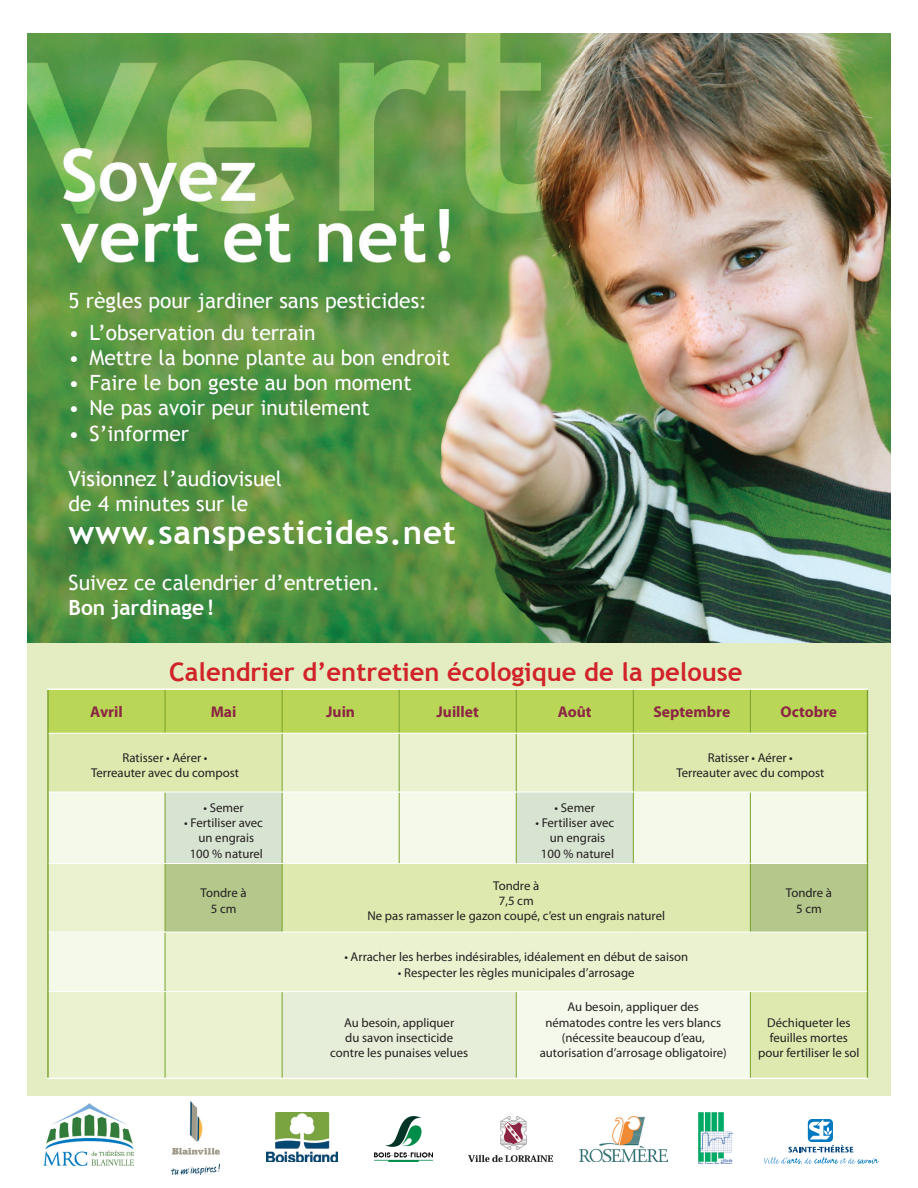
<style>
.page{position:relative;width:918px;height:1188px;background:#fff}
.page>*{position:absolute;margin:0;border:0;box-sizing:border-box;transform-origin:0 0}
.t1{font:700 33px "Trebuchet MS";letter-spacing:.025em;color:#fff}
.t2{font:700 25.5px "Trebuchet MS";color:#d1232a}
.t3{font:21px/45.5px "Trebuchet MS";color:#fff}
.t4{font:700 21px "Trebuchet MS";color:#fff}
.t5{font:700 15.6px "Myriad Pro";color:#8b2642}
.t6{font:12.75px/15.3px "Myriad Pro";color:#231f20;text-align:center}
</style>
<div class="page">
<img style="left:27px;top:34px;width:558px;height:610px">
<img style="left:585px;top:34px;width:306px;height:610px">
<img style="left:375px;top:1117px;width:57px;height:45px">
<img style="left:44px;top:1104px;width:90px;height:61px">
<img style="left:171px;top:1102px;width:49px;height:72px">
<img style="left:267px;top:1112px;width:70px;height:50px">
<img style="left:469px;top:1116px;width:83px;height:46px">
<img style="left:580px;top:1117px;width:87px;height:45px">
<img style="left:699px;top:1113px;width:33px;height:51px">
<div style="left:27px;top:644px;width:864px;height:452px;background:#e3edc1"></div>
<div style="left:49px;top:690px;width:818px;height:43px;background:#b9d657"></div>
<svg style="left:49px;top:734px;width:818px;height:344px;fill:#eaf2d0"></svg>
<svg style="left:49px;top:793px;width:818px;height:198px;fill:#eaf2d0"></svg>
<svg style="left:166px;top:793px;width:467px;height:70px;background:#e6eedd"></svg>
<svg style="left:166px;top:864px;width:701px;height:68px;background:#cfdea3"></svg>
<div style="left:282px;top:992px;width:234px;height:86px;background:#e6edd8"></div>
<div style="left:516px;top:992px;width:234px;height:86px;background:#f5f9eb"></div>
<hr style="left:47px;top:689px;width:118px;height:1px;background:#fff">
<hr style="left:165px;top:689px;width:117px;height:1px;background:#fff">
<hr style="left:282px;top:689px;width:117px;height:1px;background:#fff">
<hr style="left:399px;top:689px;width:117px;height:1px;background:#fff">
<hr style="left:516px;top:689px;width:117px;height:1px;background:#fff">
<hr style="left:633px;top:689px;width:117px;height:1px;background:#fff">
<hr style="left:750px;top:689px;width:118px;height:1px;background:#fff">
<hr style="left:47px;top:1078px;width:118px;height:1px;background:#fff">
<hr style="left:165px;top:1078px;width:117px;height:1px;background:#fff">
<hr style="left:282px;top:1078px;width:117px;height:1px;background:#fff">
<hr style="left:399px;top:1078px;width:117px;height:1px;background:#fff">
<hr style="left:516px;top:1078px;width:117px;height:1px;background:#fff">
<hr style="left:633px;top:1078px;width:117px;height:1px;background:#fff">
<hr style="left:750px;top:1078px;width:118px;height:1px;background:#fff">
<hr style="left:47px;top:690px;width:2px;height:43px;background:#78a22d">
<hr style="left:867px;top:690px;width:1px;height:43px;background:#78a22d">
<hr style="left:47px;top:733px;width:2px;height:59px;background:#78a22d">
<hr style="left:867px;top:733px;width:1px;height:59px;background:#78a22d">
<hr style="left:47px;top:792px;width:2px;height:71px;background:#78a22d">
<hr style="left:867px;top:792px;width:1px;height:71px;background:#78a22d">
<hr style="left:47px;top:863px;width:2px;height:69px;background:#78a22d">
<hr style="left:867px;top:863px;width:1px;height:69px;background:#78a22d">
<hr style="left:47px;top:932px;width:2px;height:60px;background:#78a22d">
<hr style="left:867px;top:932px;width:1px;height:60px;background:#78a22d">
<hr style="left:47px;top:992px;width:2px;height:86px;background:#78a22d">
<hr style="left:867px;top:992px;width:1px;height:86px;background:#78a22d">
<hr style="left:165px;top:690px;width:1px;height:43px;background:#78a22d">
<hr style="left:282px;top:690px;width:1px;height:43px;background:#78a22d">
<hr style="left:399px;top:690px;width:1px;height:43px;background:#78a22d">
<hr style="left:516px;top:690px;width:1px;height:43px;background:#78a22d">
<hr style="left:633px;top:690px;width:1px;height:43px;background:#78a22d">
<hr style="left:750px;top:690px;width:1px;height:43px;background:#78a22d">
<hr style="left:282px;top:734px;width:1px;height:58px;background:#78a22d">
<hr style="left:399px;top:734px;width:1px;height:58px;background:#78a22d">
<hr style="left:516px;top:734px;width:1px;height:58px;background:#78a22d">
<hr style="left:633px;top:734px;width:1px;height:58px;background:#78a22d">
<hr style="left:165px;top:792px;width:1px;height:71px;background:#78a22d">
<hr style="left:282px;top:792px;width:1px;height:71px;background:#78a22d">
<hr style="left:399px;top:792px;width:1px;height:71px;background:#78a22d">
<hr style="left:516px;top:792px;width:1px;height:71px;background:#78a22d">
<hr style="left:633px;top:792px;width:1px;height:71px;background:#78a22d">
<hr style="left:750px;top:792px;width:1px;height:71px;background:#78a22d">
<hr style="left:165px;top:864px;width:1px;height:68px;background:#78a22d">
<hr style="left:282px;top:864px;width:1px;height:68px;background:#78a22d">
<hr style="left:750px;top:864px;width:1px;height:68px;background:#78a22d">
<hr style="left:165px;top:932px;width:1px;height:59px;background:#78a22d">
<hr style="left:165px;top:992px;width:1px;height:86px;background:#78a22d">
<hr style="left:282px;top:992px;width:1px;height:86px;background:#78a22d">
<hr style="left:516px;top:992px;width:1px;height:86px;background:#78a22d">
<hr style="left:750px;top:992px;width:1px;height:86px;background:#78a22d">
<hr style="left:49px;top:733px;width:116px;height:1px;background:#fff">
<hr style="left:165px;top:733px;width:117px;height:1px;background:#fff">
<hr style="left:282px;top:733px;width:117px;height:1px;background:#fff">
<hr style="left:399px;top:733px;width:117px;height:1px;background:#fff">
<hr style="left:516px;top:733px;width:117px;height:1px;background:#fff">
<hr style="left:633px;top:733px;width:117px;height:1px;background:#fff">
<hr style="left:750px;top:733px;width:117px;height:1px;background:#fff">
<hr style="left:49px;top:792px;width:116px;height:1px;background:#fff">
<hr style="left:165px;top:792px;width:117px;height:1px;background:#fff">
<hr style="left:282px;top:792px;width:117px;height:1px;background:#fff">
<hr style="left:399px;top:792px;width:117px;height:1px;background:#fff">
<hr style="left:516px;top:792px;width:117px;height:1px;background:#fff">
<hr style="left:633px;top:792px;width:117px;height:1px;background:#fff">
<hr style="left:750px;top:792px;width:117px;height:1px;background:#fff">
<hr style="left:49px;top:863px;width:116px;height:1px;background:#fff">
<hr style="left:165px;top:863px;width:117px;height:1px;background:#fff">
<hr style="left:282px;top:863px;width:117px;height:1px;background:#fff">
<hr style="left:399px;top:863px;width:117px;height:1px;background:#fff">
<hr style="left:516px;top:863px;width:117px;height:1px;background:#fff">
<hr style="left:633px;top:863px;width:117px;height:1px;background:#fff">
<hr style="left:750px;top:863px;width:117px;height:1px;background:#fff">
<hr style="left:49px;top:932px;width:116px;height:1px;background:#fff">
<hr style="left:165px;top:932px;width:117px;height:1px;background:#fff">
<hr style="left:282px;top:932px;width:117px;height:1px;background:#fff">
<hr style="left:399px;top:932px;width:117px;height:1px;background:#fff">
<hr style="left:516px;top:932px;width:117px;height:1px;background:#fff">
<hr style="left:633px;top:932px;width:117px;height:1px;background:#fff">
<hr style="left:750px;top:932px;width:117px;height:1px;background:#fff">
<hr style="left:49px;top:991px;width:116px;height:1px;background:#fff">
<hr style="left:165px;top:991px;width:117px;height:1px;background:#fff">
<hr style="left:282px;top:991px;width:117px;height:1px;background:#fff">
<hr style="left:399px;top:991px;width:117px;height:1px;background:#fff">
<hr style="left:516px;top:991px;width:117px;height:1px;background:#fff">
<hr style="left:633px;top:991px;width:117px;height:1px;background:#fff">
<hr style="left:750px;top:991px;width:117px;height:1px;background:#fff">
<svg style="left:808px;top:1119px;width:25px;height:23px"></svg>
<svg style="left:809px;top:1119px;width:23px;height:20px"></svg>
<svg style="left:764px;top:1145px;width:115px;height:20px"></svg>
<h3 class="t3" style="left:69px;top:278px;width:360px">5 règles pour jardiner sans pesticides:</h3>
<h3 class="t3" style="left:69px;top:310px;width:249px">• L’observation du terrain</h3>
<h3 class="t3" style="left:69px;top:335px;width:383px">• Mettre la bonne plante au bon endroit</h3>
<h3 class="t3" style="left:69px;top:360px;width:345px">• Faire le bon geste au bon moment</h3>
<h3 class="t3" style="left:69px;top:385px;width:303px">• Ne pas avoir peur inutilement</h3>
<h3 class="t3" style="left:69px;top:411px;width:215px">• S’informer<br>Visionnez l’audiovisuel</h3>
<h3 class="t3" style="left:69px;top:481px;width:181px">de 4 minutes sur le</h3>
<h1 class="t1" style="left:69px;top:512px;width:389px">www.sanspesticides.net</h1>
<h3 class="t3" style="left:69px;top:560px;width:313px">Suivez ce calendrier d’entretien.</h3>
<h3 class="t4" style="left:69px;top:594px;width:147px">Bon jardinage !</h3>
<h2 class="t2" style="left:169px;top:656px;width:575px">Calendrier d’entretien écologique de la pelouse</h2>
<p class="t5" style="left:90px;top:702px;width:34px">Avril</p>
<p class="t5" style="left:211px;top:702px;width:27px">Mai</p>
<p class="t5" style="left:326px;top:702px;width:30px">Juin</p>
<p class="t5" style="left:437px;top:702px;width:44px">Juillet</p>
<p class="t5" style="left:558px;top:702px;width:35px">Août</p>
<p class="t5" style="left:653px;top:702px;width:78px">Septembre</p>
<p class="t5" style="left:781px;top:702px;width:58px">Octobre</p>
<p class="t6" style="left:91px;top:750px;width:149px">Ratisser • Aérer •<br>Terreauter avec du compost</p>
<p class="t6" style="left:676px;top:750px;width:149px">Ratisser • Aérer •<br>Terreauter avec du compost</p>
<p class="t6" style="left:203px;top:800px;width:42px">• Semer</p>
<p class="t6" style="left:184px;top:815px;width:80px">• Fertiliser avec un engrais<br>100 % naturel</p>
<p class="t6" style="left:555px;top:800px;width:42px">• Semer</p>
<p class="t6" style="left:535px;top:815px;width:80px">• Fertiliser avec un engrais<br>100 % naturel</p>
<p class="t6" style="left:201px;top:885px;width:48px">Tondre à<br>5 cm</p>
<p class="t6" style="left:367px;top:877px;width:299px">Tondre à<br>7,5 cm<br>Ne pas ramasser le gazon coupé, c’est un engrais naturel</p>
<p class="t6" style="left:786px;top:885px;width:48px">Tondre à<br>5 cm</p>
<p class="t6" style="left:344px;top:949px;width:345px">• Arracher les herbes indésirables, idéalement en début de saison</p>
<p class="t6" style="left:398px;top:964px;width:238px">• Respecter les règles municipales d’arrosage</p>
<p class="t6" style="left:330px;top:1015px;width:139px">Au besoin, appliquer<br>du savon insecticide contre les punaises velues</p>
<p class="t6" style="left:540px;top:999px;width:189px">Au besoin, appliquer des nématodes contre les vers blancs (nécessite beaucoup d’eau, autorisation d’arrosage obligatoire)</p>
<p class="t6" style="left:758px;top:1015px;width:103px">Déchiqueter les feuilles mortes pour fertiliser le sol</p>
</div>
